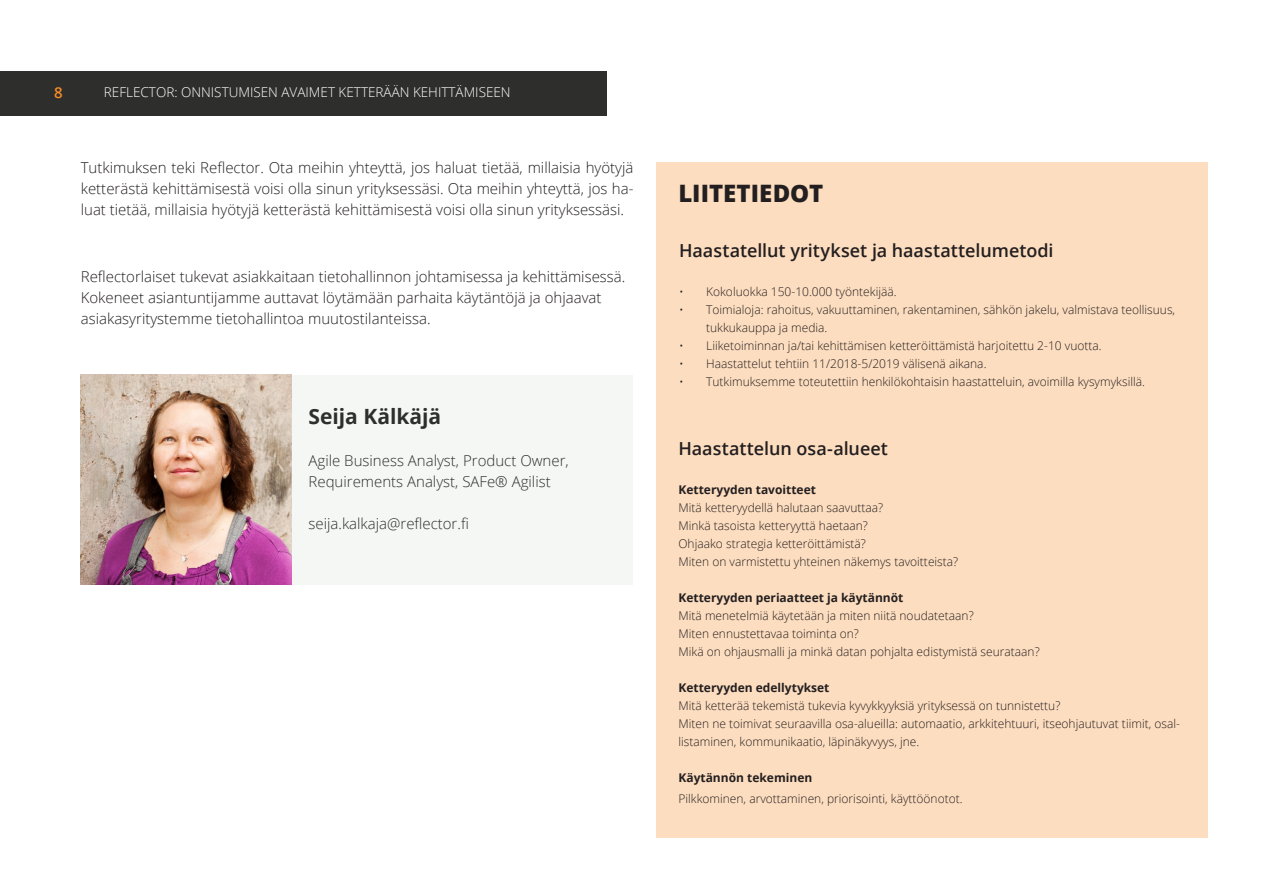
<style>
.page{position:relative;width:1263px;height:893px;background:#fff}
.page>*{position:absolute;margin:0;border:0;box-sizing:border-box;transform-origin:0 0}
.Otsikko_2{font:800 24px "Open Sans";color:#231f20}
.t1{font:700 21px "Open Sans";color:#2e2f2d}
.Otsikko3{font:600 18px "Open Sans";color:#231f20}
.Leipis{font:300 15px/21px "Open Sans";color:#231f20;text-align:justify}
.t2{font:300 15px/21px "Open Sans";color:#2e2f2d}
.t3{font:600 15px "Open Sans";color:#f68b23}
.t4{font:300 13.5px "Open Sans";color:#fff}
.t5{font:300 12px/18px "Open Sans";color:#231f20}
.t6{font:700 12px "Open Sans";color:#231f20}
</style>
<div class="page">
<div style="left:0;top:72px;width:607px;height:44px;background:#2e2f2d"></div>
<div style="left:656px;top:162px;width:552px;height:676px;background:#fdddbf"></div>
<div style="left:82px;top:375px;width:551px;height:209px;background:#f5f7f5"></div>
<img style="left:81px;top:374px;width:211px;height:211px">
<p class="t3" style="left:54px;top:82px;width:10px">8</p>
<p class="t4" style="left:104px;top:83px;width:408px">REFLECTOR: ONNISTUMISEN AVAIMET KETTERÄÄN KEHITTÄMISEEN</p>
<p class="Leipis" style="left:81px;top:157px;width:554px">Tutkimuksen teki Reflector. Ota meihin yhteyttä, jos haluat tietää, millaisia hyötyjä ketterästä kehittämisestä voisi olla sinun yrityksessäsi. Ota meihin yhteyttä, jos ha&shy;luat tietää, millaisia hyötyjä ketterästä kehittämisestä voisi olla sinun yrityksessäsi.</p>
<p class="Leipis" style="left:81px;top:266px;width:546px;text-align:left">Reflectorlaiset tukevat asiakkaitaan tietohallinnon johtamisessa ja kehittämisessä.<br>Kokeneet asiantuntijamme auttavat löytämään parhaita käytäntöjä ja ohjaavat asiakasyritystemme tietohallintoa muutostilanteissa.</p>
<p class="t1" style="left:308px;top:401px;width:134px">Seija Kälkäjä</p>
<p class="t2" style="left:308px;top:450px;width:262px">Agile Business Analyst, Product Owner,<br>Requirements Analyst, SAFe® Agilist</p>
<p class="t2" style="left:308px;top:513px;width:162px">seija.kalkaja@reflector.fi</p>
<p class="Otsikko_2" style="left:678px;top:175px;width:147px">LIITETIEDOT</p>
<p class="Otsikko3" style="left:679px;top:238px;width:376px">Haastatellut yritykset ja haastattelumetodi</p>
<p class="t5" style="left:679px;top:282px;width:219px">• Kokoluokka 150-10.000 työntekijää.</p>
<p class="t5" style="left:706px;top:300px;width:470px;text-indent:-27px">• Toimialoja: rahoitus, vakuuttaminen, rakentaminen, sähkön jakelu, valmistava teollisuus, tukkukauppa ja media.</p>
<p class="t5" style="left:679px;top:336px;width:424px">• Liiketoiminnan ja/tai kehittämisen ketteröittämistä harjoitettu 2-10 vuotta.</p>
<p class="t5" style="left:679px;top:354px;width:309px">• Haastattelut tehtiin 11/2018-5/2019 välisenä aikana.</p>
<p class="t5" style="left:679px;top:372px;width:467px">• Tutkimuksemme toteutettiin henkilökohtaisin haastatteluin, avoimilla kysymyksillä.</p>
<p class="Otsikko3" style="left:678px;top:436px;width:211px">Haastattelun osa-alueet</p>
<p class="t6" style="left:678px;top:482px;width:139px">Ketteryyden tavoitteet</p>
<p class="t5" style="left:678px;top:499px;width:206px">Mitä ketteryydellä halutaan saavuttaa?</p>
<p class="t5" style="left:678px;top:517px;width:191px">Minkä tasoista ketteryyttä haetaan?</p>
<p class="t5" style="left:678px;top:535px;width:189px">Ohjaako strategia ketteröittämistä?</p>
<p class="t5" style="left:678px;top:553px;width:281px">Miten on varmistettu yhteinen näkemys tavoitteista?</p>
<p class="t6" style="left:678px;top:590px;width:226px">Ketteryyden periaatteet ja käytännöt</p>
<p class="t5" style="left:678px;top:607px;width:297px">Mitä menetelmiä käytetään ja miten niitä noudatetaan?</p>
<p class="t5" style="left:678px;top:625px;width:182px">Miten ennustettavaa toiminta on?</p>
<p class="t5" style="left:678px;top:643px;width:363px">Mikä on ohjausmalli ja minkä datan pohjalta edistymistä seurataan?</p>
<p class="t6" style="left:678px;top:680px;width:153px">Ketteryyden edellytykset</p>
<p class="t5" style="left:678px;top:697px;width:383px">Mitä ketterää tekemistä tukevia kyvykkyyksiä yrityksessä on tunnistettu?</p>
<p class="t5" style="left:678px;top:715px;width:503px">Miten ne toimivat seuraavilla osa-alueilla: automaatio, arkkitehtuuri, itseohjautuvat tiimit, osal&shy;listaminen, kommunikaatio, läpinäkyvyys, jne.</p>
<p class="t6" style="left:678px;top:770px;width:135px">Käytännön tekeminen</p>
<p class="t5" style="left:678px;top:790px;width:286px">Pilkkominen, arvottaminen, priorisointi, käyttöönotot.</p>
</div>
